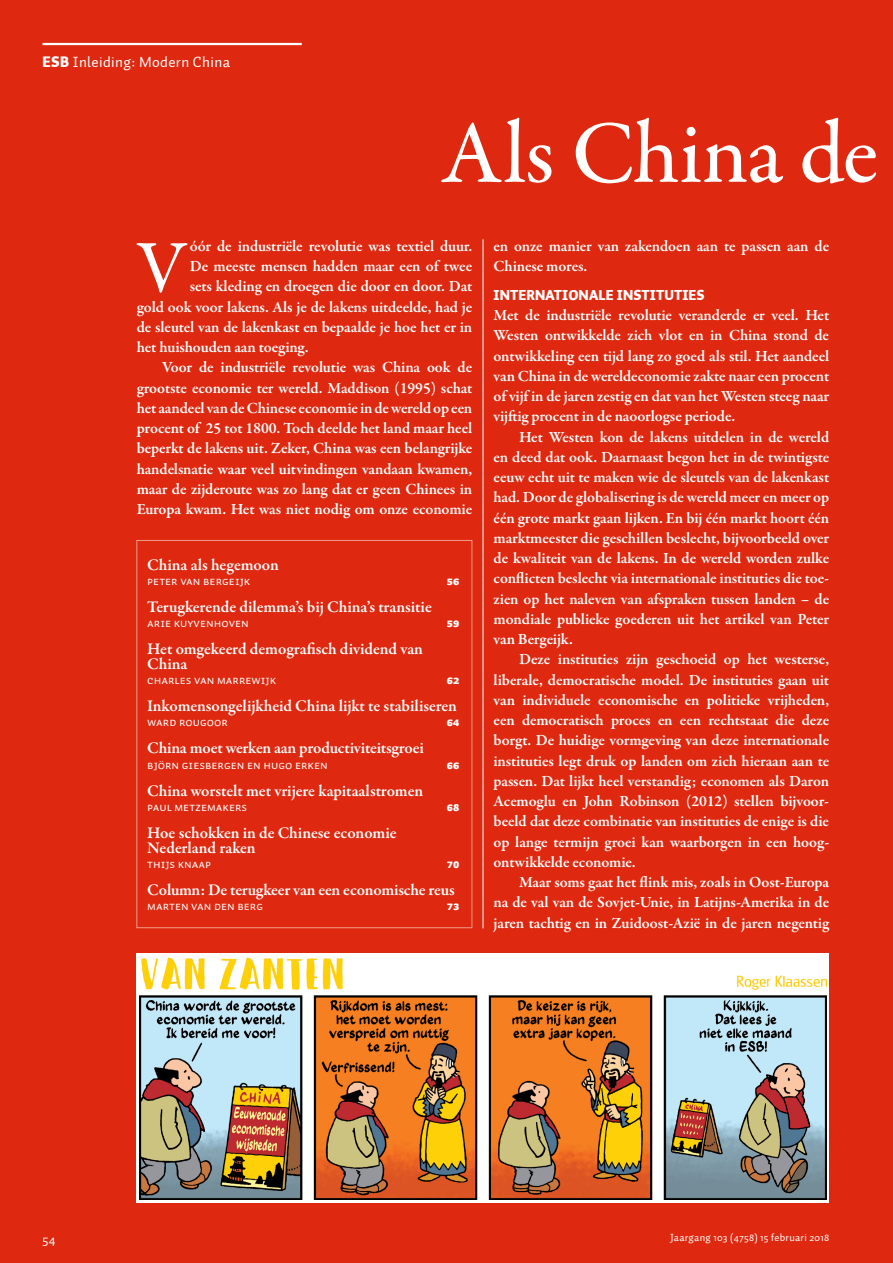
<style>
.page{position:relative;width:893px;height:1263px;background:#de2910}
.page>*{position:absolute;margin:0;border:0;box-sizing:border-box;transform-origin:0 0}
.KP01_50pt{font:500 90px "Garamond Premr Pro";letter-spacing:-.015em;color:#fff}
.PLAT_Initiaal_3r{font:500 74.7px "Garamond Premr Pro";color:#fff}
.KP01_InhoudKop{font:600 16.5px/15px "Garamond Premr Pro";letter-spacing:-.01em;color:#fff}
.PLAT_VervolgAlinea{font:600 15.75px/20.2px "Garamond Premr Pro";letter-spacing:-.005em;color:#fff;text-align:justify}
.PLAT_Initiaal_3r-2{font:600 15.75px "Garamond Premr Pro";letter-spacing:-.005em;color:#fff}
.DIVE_ESBRubriek{font:15px "Auto 1";letter-spacing:.025em;color:#fff}
.PTK1_Tussenkop{font:900 14.25px "Auto 1";letter-spacing:.01em;color:#fff}
.t1{font:13.5px "Auto 1";color:#fff}
.PLAT_Inhoud_Rubriek{font:12px "Auto 1 Regular Sm Cp";color:#fff}
.KP01_InhoudKop-2{font:12px "Auto 1 Regular Sm Cp";color:#fff}
.PLAT_Inhoud_Rubriek-2{font:12px "Auto 1 Black Sm Cp";color:#fff}
.KP01_InhoudKop-3{font:12px "Auto 1 Black Sm Cp";color:#fff}
.t2{font:10.5px "Auto 1";letter-spacing:.025em;color:#fff}
.s1{font-weight:900}
</style>
<div class="page">
<hr style="left:43px;top:43px;width:259px;height:2px;background:#fff">
<hr style="left:483px;top:239px;width:1px;height:689px;background:#fff">
<svg style="left:137px;top:953px;width:692px;height:249px;fill:#fff"></svg>
<img style="left:140px;top:956px;width:686px;height:243px">
<p class="DIVE_ESBRubriek" style="left:43px;top:53px;width:189px"><span class="s1">ESB</span> Inleiding: Modern China</p>
<p class="KP01_50pt" style="left:441px;top:99px;width:439px">Als China de</p>
<p class="PLAT_Initiaal_3r" style="left:137px;top:223px;width:51px">V</p>
<p class="PLAT_Initiaal_3r-2" style="left:190px;top:236px;width:284px">óór de industriële revolutie was textiel duur.</p>
<p class="PLAT_Initiaal_3r-2" style="left:190px;top:256px;width:284px">De meeste mensen hadden maar een of twee</p>
<p class="PLAT_Initiaal_3r-2" style="left:190px;top:277px;width:284px">sets kleding en droegen die door en door. Dat</p>
<p class="PLAT_Initiaal_3r-2" style="left:137px;top:297px;width:337px">gold ook voor lakens. Als je de lakens uitdeelde, had je</p>
<p class="PLAT_Initiaal_3r-2" style="left:137px;top:317px;width:337px">de sleutel van de lakenkast en bepaalde je hoe het er in</p>
<p class="PLAT_Initiaal_3r-2" style="left:137px;top:337px;width:173px">het huishouden aan toeging.</p>
<p class="PLAT_VervolgAlinea" style="left:137px;top:357px;width:337px;text-indent:26px">Voor de industriële revolutie was China ook de grootste economie ter wereld. Maddison (1995) schat het aandeel van de Chinese economie in de wereld op een procent of 25 tot 1800. Toch deelde het land maar heel beperkt de lakens uit. Zeker, China was een belangrijke handelsnatie waar veel uitvindingen vandaan kwamen, maar de zijderoute was zo lang dat er geen Chinees in Europa kwam. Het was niet nodig om onze economie</p>
<p class="KP01_InhoudKop" style="left:147px;top:558px;width:133px">China als hegemoon</p>
<p class="PLAT_Inhoud_Rubriek" style="left:147px;top:574px;width:104px">PETER VAN BERGEIJK</p>
<p class="PLAT_Inhoud_Rubriek-2" style="left:447px;top:574px;width:14px">56</p>
<p class="KP01_InhoudKop" style="left:147px;top:600px;width:286px">Terugkerende dilemma’s bij China’s transitie</p>
<p class="PLAT_Inhoud_Rubriek" style="left:147px;top:616px;width:103px">ARIE KUYVENHOVEN</p>
<p class="PLAT_Inhoud_Rubriek-2" style="left:447px;top:616px;width:14px">59</p>
<p class="KP01_InhoudKop" style="left:147px;top:642px;width:277px">Het omgekeerd demografisch dividend van<br>China</p>
<p class="PLAT_Inhoud_Rubriek" style="left:147px;top:673px;width:130px">CHARLES VAN MARREWIJK</p>
<p class="PLAT_Inhoud_Rubriek-2" style="left:447px;top:673px;width:14px">62</p>
<p class="KP01_InhoudKop" style="left:147px;top:699px;width:311px">Inkomensongelijkheid China lijkt te stabiliseren</p>
<p class="PLAT_Inhoud_Rubriek" style="left:147px;top:715px;width:82px">WARD ROUGOOR</p>
<p class="PLAT_Inhoud_Rubriek-2" style="left:447px;top:715px;width:14px">64</p>
<p class="KP01_InhoudKop" style="left:147px;top:741px;width:278px">China moet werken aan productiviteitsgroei</p>
<p class="PLAT_Inhoud_Rubriek" style="left:147px;top:757px;width:182px">BJÖRN GIESBERGEN EN HUGO ERKEN</p>
<p class="PLAT_Inhoud_Rubriek-2" style="left:447px;top:757px;width:14px">66</p>
<p class="KP01_InhoudKop" style="left:147px;top:783px;width:277px">China worstelt met vrijere kapitaalstromen</p>
<p class="PLAT_Inhoud_Rubriek" style="left:147px;top:799px;width:101px">PAUL METZEMAKERS</p>
<p class="PLAT_Inhoud_Rubriek-2" style="left:447px;top:799px;width:14px">68</p>
<p class="KP01_InhoudKop" style="left:147px;top:825px;width:251px">Hoe schokken in de Chinese economie<br>Nederland raken</p>
<p class="KP01_InhoudKop-2" style="left:147px;top:856px;width:65px">THIJS KNAAP</p>
<p class="KP01_InhoudKop-3" style="left:447px;top:856px;width:14px">70</p>
<p class="KP01_InhoudKop" style="left:147px;top:882px;width:309px">Column: De terugkeer van een economische reus</p>
<p class="KP01_InhoudKop-2" style="left:147px;top:898px;width:117px">MARTEN VAN DEN BERG</p>
<p class="KP01_InhoudKop-3" style="left:447px;top:898px;width:14px">73</p>
<p class="PLAT_VervolgAlinea" style="left:494px;top:236px;width:337px">en onze manier van zakendoen aan te passen aan de<br>Chinese mores.</p>
<p class="PTK1_Tussenkop" style="left:494px;top:285px;width:213px">INTERNATIONALE INSTITUTIES</p>
<p class="PLAT_VervolgAlinea" style="left:494px;top:305px;width:337px">Met de industriële revolutie veranderde er veel. Het Westen ontwikkelde zich vlot en in China stond de ontwikkeling een tijd lang zo goed als stil. Het aandeel van China in de wereldeconomie zakte naar een procent of vijf in de jaren zestig en dat van het Westen steeg naar vijftig procent in de naoorlogse periode.</p>
<p class="PLAT_VervolgAlinea" style="left:494px;top:427px;width:337px;text-indent:26px">Het Westen kon de lakens uitdelen in de wereld en deed dat ook. Daarnaast begon het in de twintigste eeuw echt uit te maken wie de sleutels van de lakenkast had. Door de globalisering is de wereld meer en meer op één grote markt gaan lijken. En bij één markt hoort één marktmeester die geschillen beslecht, bijvoorbeeld over de kwaliteit van de lakens. In de wereld worden zulke conflicten beslecht via internationale instituties die toe&shy;zien op het naleven van afspraken tussen landen – de mondiale publieke goederen uit het artikel van Peter van Bergeijk.</p>
<p class="PLAT_VervolgAlinea" style="left:494px;top:649px;width:337px;text-indent:26px">Deze instituties zijn geschoeid op het westerse, liberale, democratische model. De instituties gaan uit van individuele economische en politieke vrijheden, een democratisch proces en een rechtstaat die deze borgt. De huidige vormgeving van deze internationale instituties legt druk op landen om zich hieraan aan te passen. Dat lijkt heel verstandig; economen als Daron Acemoglu en John Robinson (2012) stellen bijvoor&shy;beeld dat deze combinatie van instituties de enige is die op lange termijn groei kan waarborgen in een hoog&shy;ontwikkelde economie.</p>
<p class="PLAT_VervolgAlinea" style="left:494px;top:872px;width:337px;text-indent:26px">Maar soms gaat het flink mis, zoals in Oost-Europa na de val van de Sovjet-Unie, in Latijns-Amerika in de jaren tachtig en in Zuidoost-Azië in de jaren negentig</p>
<p class="t1" style="left:43px;top:1231px;width:15px">54</p>
<p class="t2" style="left:670px;top:1231px;width:160px">Jaargang 103 (4758) 15 februari 2018</p>
</div>
